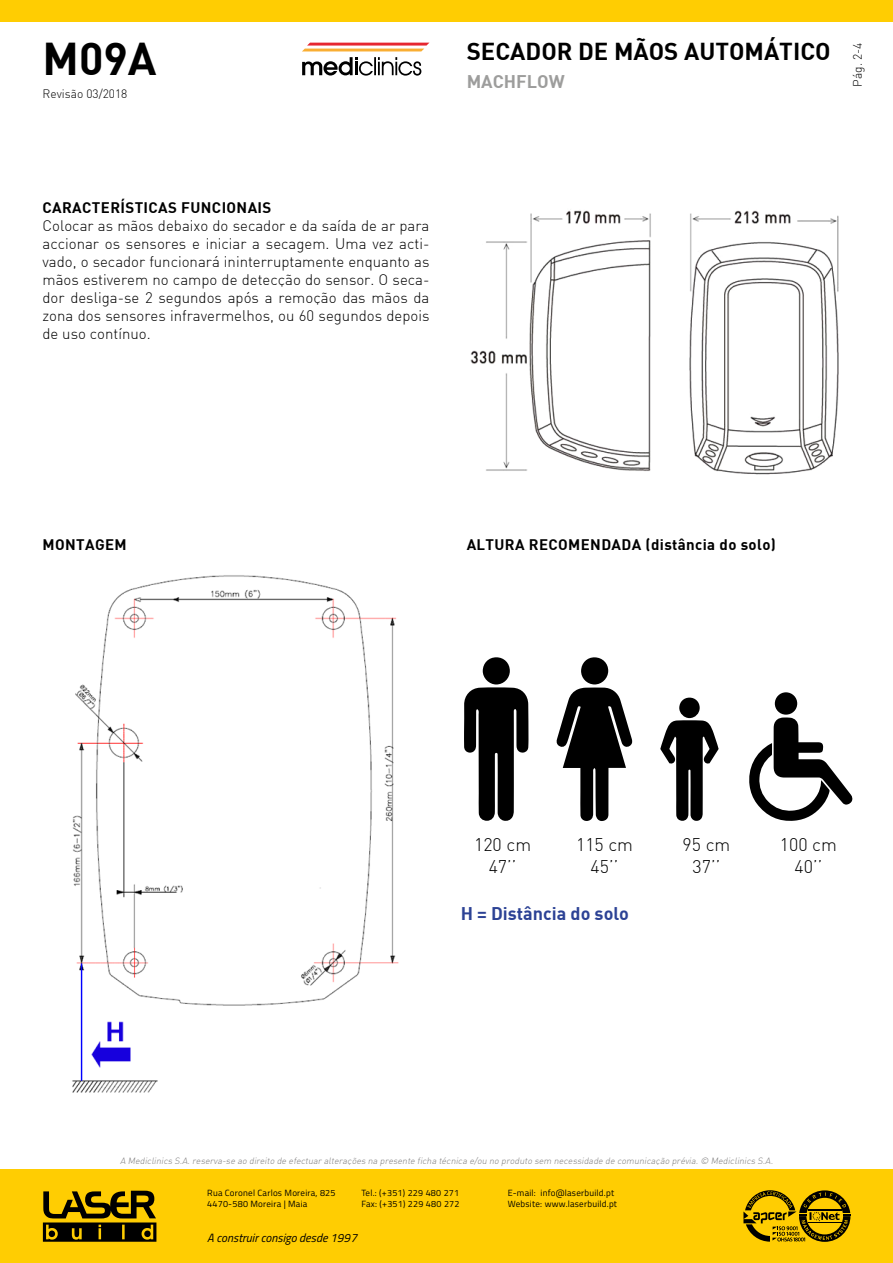
<style>
.page{position:relative;width:893px;height:1263px;background:#fff}
.page>*{position:absolute;margin:0;border:0;box-sizing:border-box;transform-origin:0 0}
.t1{font:700 45px "DI Nbek";color:#000}
.t2{font:700 24px "DI Nbek";color:#000}
.t3{font:300 18px/21.6px "DI Nbek";color:#000;text-align:center}
.t4{font:700 18px "DI Nbek";color:#2c4295}
.t5{font:700 18px "DI Nbek";color:#9d9d9c}
.t6{font:300 15px/18px "DI Nbek";color:#000;text-align:justify}
.t7{font:700 15px "DI Nbek";letter-spacing:.025em;color:#000}
.t8{font:italic 12px "Titillium";color:#000}
.t9{font:300 12px "DI Nbek";color:#000}
.t10{font:italic 300 9px "DI Nbek";color:#7c7b7b}
.t11{font:9px/10.8px "Titillium";letter-spacing:.025em;color:#000}
</style>
<div class="page">
<div style="left:0;top:0;width:893px;height:21px;background:#ffcd02"></div>
<div style="left:1px;top:1169px;width:892px;height:94px;background:#ffcd02"></div>
<svg style="left:43px;top:1191px;width:113px;height:51px"></svg>
<svg style="left:743px;top:1190px;width:107px;height:52px"></svg>
<svg style="left:302px;top:43px;width:127px;height:8px"></svg>
<svg style="left:302px;top:57px;width:119px;height:19px"></svg>
<img style="left:470px;top:210px;width:369px;height:265px">
<img style="left:72px;top:575px;width:327px;height:518px">
<svg style="left:464px;top:687px;width:64px;height:134px"></svg>
<div style="left:483px;top:657px;width:27px;height:28px;background:#000;border-radius:50%"></div>
<svg style="left:556px;top:687px;width:77px;height:134px"></svg>
<div style="left:581px;top:657px;width:27px;height:28px;background:#000;border-radius:50%"></div>
<svg style="left:749px;top:717px;width:104px;height:104px"></svg>
<div style="left:775px;top:692px;width:22px;height:23px;background:#000;border-radius:50%"></div>
<div style="left:679px;top:697px;width:21px;height:21px;background:#000;border-radius:50%"></div>
<svg style="left:660px;top:720px;width:59px;height:101px"></svg>
<h1 class="t1" style="left:43px;top:29px;width:116px">M09A</h1>
<h2 class="t2" style="left:467px;top:35px;width:365px">SECADOR DE MÃOS AUTOMÁTICO</h2>
<p class="t5" style="left:467px;top:70px;width:100px">MACHFLOW</p>
<p class="t9" style="left:43px;top:86px;width:86px">Revisão 03/2018</p>
<p class="t9" style="left:850px;top:87px;width:46px;rotate:-90deg">Pág. 2-4</p>
<p class="t7" style="left:43px;top:198px;width:230px">CARACTERÍSTICAS FUNCIONAIS</p>
<p class="t6" style="left:43px;top:216px;width:388px">Colocar as mãos debaixo do secador e da saída de ar para accionar os sensores e iniciar a secagem. Uma vez acti&shy;vado, o secador funcionará ininterruptamente enquanto as mãos estiverem no campo de detecção do sensor. O seca&shy;dor desliga-se 2 segundos após a remoção das mãos da zona dos sensores infravermelhos, ou 60 segundos depois de uso contínuo.</p>
<p class="t7" style="left:43px;top:535px;width:86px">MONTAGEM</p>
<p class="t7" style="left:467px;top:535px;width:311px">ALTURA RECOMENDADA (distância do solo)</p>
<p class="t3" style="left:474px;top:834px;width:59px">120 cm<br>47’’</p>
<p class="t3" style="left:576px;top:834px;width:59px">115 cm<br>45’’</p>
<p class="t3" style="left:683px;top:834px;width:49px">95 cm<br>37’’</p>
<p class="t3" style="left:780px;top:834px;width:59px">100 cm<br>40’’</p>
<p class="t4" style="left:461px;top:902px;width:170px">H = Distância do solo</p>
<p class="t10" style="left:120px;top:1155px;width:656px">A Mediclinics S.A.reserva-se ao direito de efectuar alterações na presente ficha técnica e/ou no produto sem necessidade de comunicação prévia.© Mediclinics S.A.</p>
<p class="t11" style="left:207px;top:1187px;width:130px">Rua Coronel Carlos Moreira, 825<br>4470-580 Moreira | Maia</p>
<p class="t11" style="left:361px;top:1187px;width:100px">Tel.: (+351) 229 480 271<br>Fax: (+351) 229 480 272</p>
<p class="t11" style="left:508px;top:1187px;width:111px">E-mail: info@laserbuild.pt<br>Website: www.laserbuild.pt</p>
<p class="t8" style="left:207px;top:1229px;width:151px">A construir consigo desde 1997</p>
</div>
